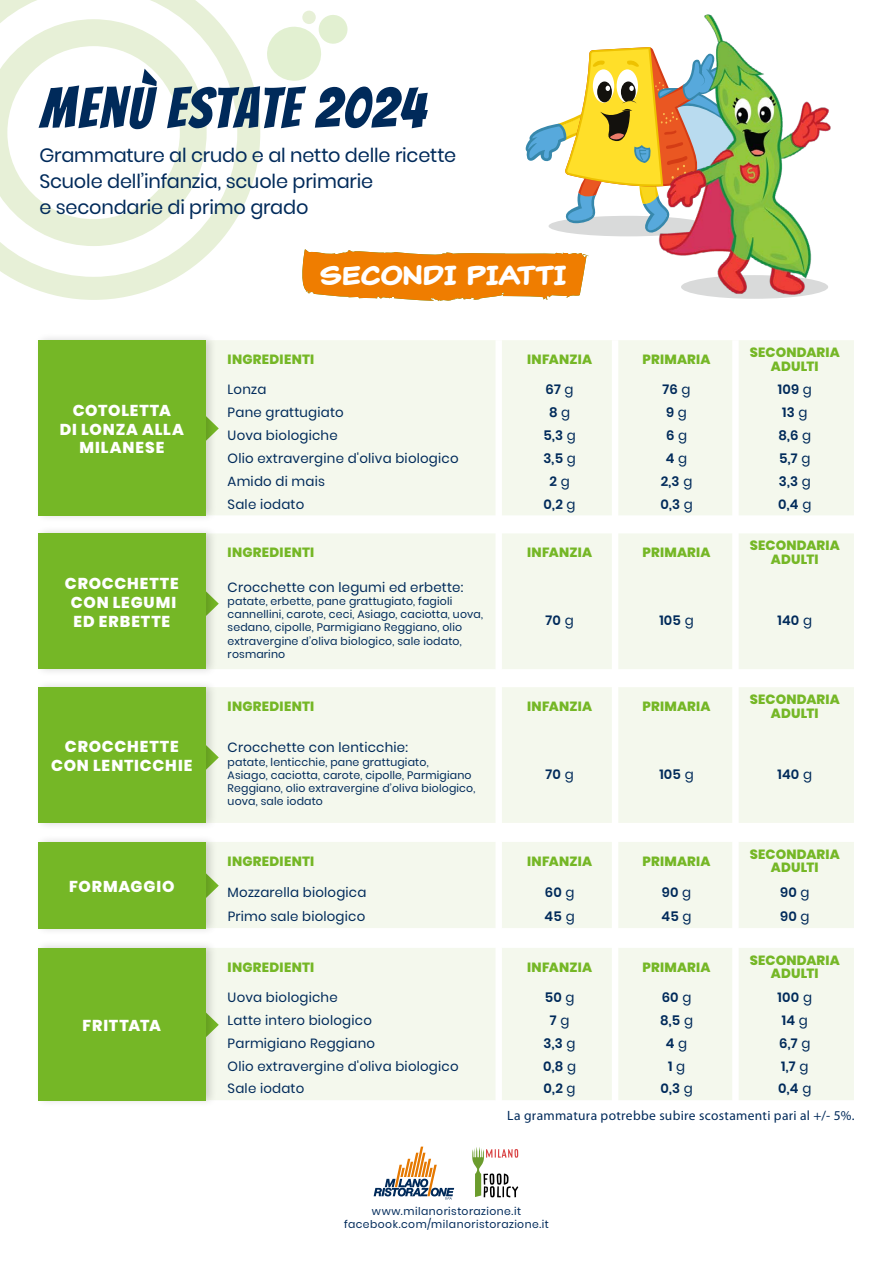
<style>
.page{position:relative;width:893px;height:1263px;background:#fff}
.page>*{position:absolute;margin:0;border:0;box-sizing:border-box;transform-origin:0 0}
.t1{font:56.7px "Bangers";letter-spacing:.025em;color:#002a5a}
.t2{font:700 27px "Classic Comic";color:#fff}
.t3{font:19.35px/26.2px "Poppins";letter-spacing:-.01em;color:#002a5a}
.t4{font:800 15.75px/18.9px "Poppins";letter-spacing:.055em;color:#fff;text-align:center}
.t5{font:13.5px "Myriad Pro";letter-spacing:.02em;color:#002a5a}
.t6{font:13.35px "Poppins";letter-spacing:.015em;color:#002a5a}
.t7{font:800 13.35px/13.4px "Poppins";letter-spacing:.015em;color:#75b726;text-align:center}
.t8{font:600 13.35px "Poppins";letter-spacing:.015em;color:#002a5a}
.t9{font:10.95px/13px "Poppins";letter-spacing:.015em;color:#002a5a}
.t10{font:10.8px/12.9px "Poppins";letter-spacing:.045em;color:#002a5a;text-align:center}
.s1{font-weight:400}
</style>
<div class="page">
<svg style="left:0;top:0;width:260px;height:300px"></svg>
<svg style="left:267px;top:15px;width:81px;height:66px"></svg>
<div style="left:302px;top:10px;width:14px;height:14px;background:#e7f0d7;border-radius:50%"></div>
<svg style="left:374px;top:1146px;width:80px;height:54px"></svg>
<svg style="left:472px;top:1147px;width:46px;height:50px"></svg>
<svg style="left:302px;top:249px;width:193px;height:52px;background:#ef8f23"></svg>
<img style="left:495px;top:14px;width:336px;height:286px">
<div style="left:218px;top:533px;width:636px;height:136px;background:#f4f8ed"></div>
<svg style="left:218px;top:588px;width:1px;height:32px"></svg>
<div style="left:34px;top:525px;width:184px;height:152px;background:#000;opacity:.16"></div>
<div style="left:38px;top:533px;width:167px;height:136px;background:#75b726"></div>
<div style="left:218px;top:687px;width:636px;height:136px;background:#f4f8ed"></div>
<svg style="left:218px;top:741px;width:1px;height:32px"></svg>
<div style="left:34px;top:679px;width:184px;height:152px;background:#000;opacity:.16"></div>
<div style="left:38px;top:687px;width:167px;height:136px;background:#75b726"></div>
<div style="left:218px;top:842px;width:636px;height:86px;background:#f4f8ed"></div>
<svg style="left:218px;top:870px;width:1px;height:32px"></svg>
<div style="left:34px;top:834px;width:184px;height:102px;background:#000;opacity:.16"></div>
<div style="left:38px;top:842px;width:167px;height:86px;background:#75b726"></div>
<div style="left:218px;top:340px;width:636px;height:175px;background:#f4f8ed"></div>
<svg style="left:218px;top:412px;width:1px;height:32px"></svg>
<div style="left:34px;top:332px;width:184px;height:192px;background:#000;opacity:.16"></div>
<div style="left:38px;top:340px;width:167px;height:175px;background:#75b726"></div>
<div style="left:218px;top:948px;width:636px;height:152px;background:#f4f8ed"></div>
<svg style="left:218px;top:1009px;width:1px;height:32px"></svg>
<div style="left:34px;top:940px;width:184px;height:168px;background:#000;opacity:.16"></div>
<div style="left:38px;top:948px;width:167px;height:152px;background:#75b726"></div>
<div style="left:612px;top:340px;width:6px;height:764px;background:#fff"></div>
<div style="left:495px;top:340px;width:7px;height:764px;background:#fff"></div>
<div style="left:732px;top:340px;width:7px;height:764px;background:#fff"></div>
<h1 class="t1" style="left:40px;top:75px;width:387px">Menù ESTATE 2024</h1>
<h3 class="t3" style="left:39px;top:142px;width:418px">Grammature al crudo e al netto delle ricette<br>Scuole dell’infanzia, scuole primarie<br>e secondarie di primo grado</h3>
<h3 class="t4" style="left:60px;top:401px;width:126px">COTOLETTA<br>DI LONZA ALLA<br>MILANESE</h3>
<h3 class="t4" style="left:65px;top:574px;width:115px">CROCCHETTE<br>CON LEGUMI<br>ED ERBETTE</h3>
<h3 class="t4" style="left:51px;top:737px;width:143px">CROCCHETTE<br>CON LENTICCHIE</h3>
<h3 class="t4" style="left:69px;top:877px;width:107px">FORMAGGIO</h3>
<h3 class="t4" style="left:82px;top:1016px;width:80px">FRITTATA</h3>
<h2 class="t2" style="left:320px;top:258px;width:248px">SECONDI PIATTI</h2>
<p class="t7" style="left:228px;top:353px;width:88px">INGREDIENTI</p>
<p class="t7" style="left:527px;top:353px;width:67px">INFANZIA</p>
<p class="t7" style="left:643px;top:353px;width:69px">PRIMARIA</p>
<p class="t7" style="left:750px;top:346px;width:92px">SECONDARIA<br>ADULTI</p>
<p class="t6" style="left:228px;top:382px;width:40px">Lonza</p>
<p class="t8" style="left:546px;top:382px;width:30px">67 <span class="s1">g</span></p>
<p class="t8" style="left:663px;top:382px;width:30px">76 <span class="s1">g</span></p>
<p class="t8" style="left:778px;top:382px;width:36px">109 <span class="s1">g</span></p>
<p class="t6" style="left:228px;top:405px;width:118px">Pane grattugiato</p>
<p class="t8" style="left:549px;top:405px;width:23px">8 <span class="s1">g</span></p>
<p class="t8" style="left:666px;top:405px;width:22px">9 <span class="s1">g</span></p>
<p class="t8" style="left:782px;top:405px;width:27px">13 <span class="s1">g</span></p>
<p class="t6" style="left:228px;top:428px;width:112px">Uova biologiche</p>
<p class="t8" style="left:543px;top:428px;width:34px">5,3 <span class="s1">g</span></p>
<p class="t8" style="left:666px;top:428px;width:23px">6 <span class="s1">g</span></p>
<p class="t8" style="left:778px;top:428px;width:34px">8,6 <span class="s1">g</span></p>
<p class="t6" style="left:228px;top:450px;width:232px">Olio extravergine d'oliva biologico</p>
<p class="t8" style="left:543px;top:450px;width:34px">3,5 <span class="s1">g</span></p>
<p class="t8" style="left:666px;top:450px;width:23px">4 <span class="s1">g</span></p>
<p class="t8" style="left:779px;top:450px;width:33px">5,7 <span class="s1">g</span></p>
<p class="t6" style="left:228px;top:473px;width:99px">Amido di mais</p>
<p class="t8" style="left:549px;top:473px;width:22px">2 <span class="s1">g</span></p>
<p class="t8" style="left:661px;top:473px;width:33px">2,3 <span class="s1">g</span></p>
<p class="t8" style="left:779px;top:473px;width:33px">3,3 <span class="s1">g</span></p>
<p class="t6" style="left:228px;top:496px;width:78px">Sale iodato</p>
<p class="t8" style="left:544px;top:496px;width:33px">0,2 <span class="s1">g</span></p>
<p class="t8" style="left:660px;top:496px;width:34px">0,3 <span class="s1">g</span></p>
<p class="t8" style="left:778px;top:496px;width:35px">0,4 <span class="s1">g</span></p>
<p class="t7" style="left:228px;top:546px;width:88px">INGREDIENTI</p>
<p class="t7" style="left:527px;top:546px;width:67px">INFANZIA</p>
<p class="t7" style="left:643px;top:546px;width:69px">PRIMARIA</p>
<p class="t7" style="left:750px;top:539px;width:92px">SECONDARIA<br>ADULTI</p>
<p class="t6" style="left:228px;top:580px;width:237px">Crocchette con legumi ed erbette:</p>
<p class="t9" style="left:228px;top:595px;width:257px">patate, erbette, pane grattugiato, fagioli cannellini, carote, ceci, Asiago, caciotta, uova, sedano, cipolle, Parmigiano Reggiano, olio extravergine d’oliva biologico, sale iodato, rosmarino</p>
<p class="t8" style="left:546px;top:612px;width:30px">70 <span class="s1">g</span></p>
<p class="t8" style="left:659px;top:612px;width:36px">105 <span class="s1">g</span></p>
<p class="t8" style="left:777px;top:612px;width:36px">140 <span class="s1">g</span></p>
<p class="t7" style="left:228px;top:699px;width:88px">INGREDIENTI</p>
<p class="t7" style="left:527px;top:699px;width:67px">INFANZIA</p>
<p class="t7" style="left:643px;top:699px;width:69px">PRIMARIA</p>
<p class="t7" style="left:750px;top:693px;width:92px">SECONDARIA<br>ADULTI</p>
<p class="t6" style="left:228px;top:740px;width:182px">Crocchette con lenticchie:</p>
<p class="t9" style="left:228px;top:755px;width:249px">patate, lenticchie, pane grattugiato,<br>Asiago, caciotta, carote, cipolle, Parmigiano Reggiano, olio extravergine d’oliva biologico, uova, sale iodato</p>
<p class="t8" style="left:546px;top:766px;width:30px">70 <span class="s1">g</span></p>
<p class="t8" style="left:659px;top:766px;width:36px">105 <span class="s1">g</span></p>
<p class="t8" style="left:777px;top:766px;width:36px">140 <span class="s1">g</span></p>
<p class="t7" style="left:228px;top:854px;width:88px">INGREDIENTI</p>
<p class="t7" style="left:527px;top:854px;width:67px">INFANZIA</p>
<p class="t7" style="left:643px;top:854px;width:69px">PRIMARIA</p>
<p class="t7" style="left:750px;top:848px;width:92px">SECONDARIA<br>ADULTI</p>
<p class="t6" style="left:228px;top:884px;width:140px">Mozzarella biologica</p>
<p class="t8" style="left:545px;top:884px;width:31px">60 <span class="s1">g</span></p>
<p class="t8" style="left:662px;top:884px;width:31px">90 <span class="s1">g</span></p>
<p class="t8" style="left:780px;top:884px;width:31px">90 <span class="s1">g</span></p>
<p class="t6" style="left:228px;top:908px;width:139px">Primo sale biologico</p>
<p class="t8" style="left:545px;top:908px;width:32px">45 <span class="s1">g</span></p>
<p class="t8" style="left:662px;top:908px;width:32px">45 <span class="s1">g</span></p>
<p class="t8" style="left:780px;top:908px;width:31px">90 <span class="s1">g</span></p>
<p class="t7" style="left:228px;top:960px;width:88px">INGREDIENTI</p>
<p class="t7" style="left:527px;top:960px;width:67px">INFANZIA</p>
<p class="t7" style="left:643px;top:960px;width:69px">PRIMARIA</p>
<p class="t7" style="left:750px;top:953px;width:92px">SECONDARIA<br>ADULTI</p>
<p class="t6" style="left:228px;top:989px;width:112px">Uova biologiche</p>
<p class="t8" style="left:545px;top:989px;width:31px">50 <span class="s1">g</span></p>
<p class="t8" style="left:662px;top:989px;width:31px">60 <span class="s1">g</span></p>
<p class="t8" style="left:778px;top:989px;width:36px">100 <span class="s1">g</span></p>
<p class="t6" style="left:228px;top:1012px;width:146px">Latte intero biologico</p>
<p class="t8" style="left:550px;top:1012px;width:21px">7 <span class="s1">g</span></p>
<p class="t8" style="left:660px;top:1012px;width:34px">8,5 <span class="s1">g</span></p>
<p class="t8" style="left:782px;top:1012px;width:28px">14 <span class="s1">g</span></p>
<p class="t6" style="left:228px;top:1035px;width:149px">Parmigiano Reggiano</p>
<p class="t8" style="left:544px;top:1035px;width:33px">3,3 <span class="s1">g</span></p>
<p class="t8" style="left:666px;top:1035px;width:23px">4 <span class="s1">g</span></p>
<p class="t8" style="left:779px;top:1035px;width:33px">6,7 <span class="s1">g</span></p>
<p class="t6" style="left:228px;top:1058px;width:232px">Olio extravergine d'oliva biologico</p>
<p class="t8" style="left:543px;top:1058px;width:34px">0,8 <span class="s1">g</span></p>
<p class="t8" style="left:668px;top:1058px;width:19px">1 <span class="s1">g</span></p>
<p class="t8" style="left:781px;top:1058px;width:29px">1,7 <span class="s1">g</span></p>
<p class="t6" style="left:228px;top:1081px;width:78px">Sale iodato</p>
<p class="t8" style="left:544px;top:1081px;width:33px">0,2 <span class="s1">g</span></p>
<p class="t8" style="left:660px;top:1081px;width:34px">0,3 <span class="s1">g</span></p>
<p class="t8" style="left:778px;top:1081px;width:35px">0,4 <span class="s1">g</span></p>
<p class="t5" style="left:507px;top:1108px;width:349px">La grammatura potrebbe subire scostamenti pari al +/- 5%.</p>
<p class="t10" style="left:344px;top:1205px;width:206px">www.milanoristorazione.it facebook.com/milanoristorazione.it</p>
</div>
